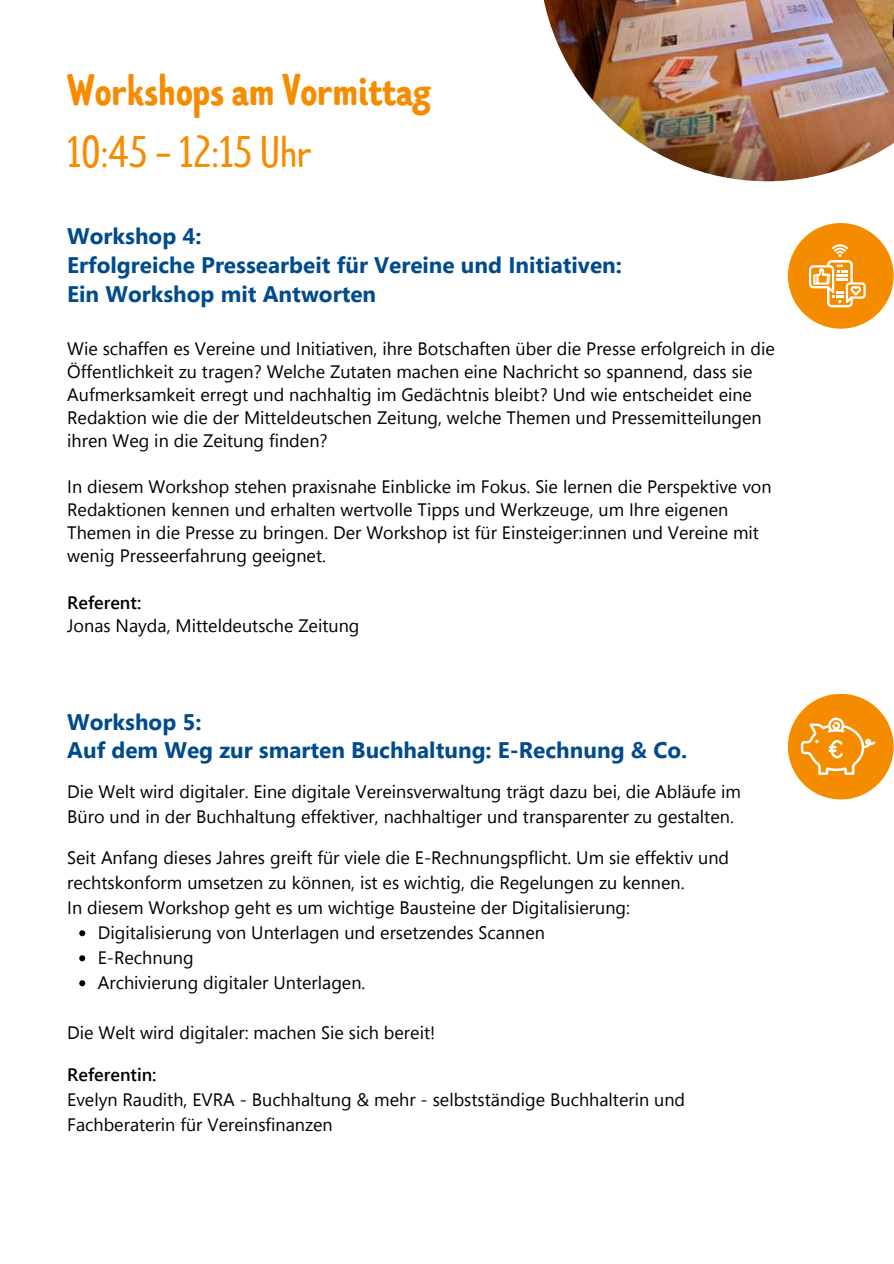
<style>
.page{position:relative;width:894px;height:1264px;background:#fff}
.page>*{position:absolute;margin:0;border:0;box-sizing:border-box;transform-origin:0 0}
.t1{font:700 45px "Limes Sans";color:#f58c00}
.t2{font:45px "Limes Sans";color:#f58c00}
.t3{font:700 22.5px/29px "Segoe UI";color:#004b8c}
.t4{font:18px/23px "Segoe UI";color:#000}
.t5{font:600 18px "Segoe UI";color:#000}
</style>
<div class="page">
<svg style="left:79px;top:930px;width:6px;height:6px"></svg>
<svg style="left:79px;top:955px;width:6px;height:6px"></svg>
<svg style="left:79px;top:980px;width:6px;height:6px"></svg>
<div style="left:787px;top:223px;width:106px;height:106px;background:#f58c00;border-radius:50%"></div>
<svg style="left:808px;top:244px;width:57px;height:63px"></svg>
<img style="left:543px;top:0;width:350px;height:181px">
<div style="left:787px;top:693px;width:106px;height:106px;background:#f58c00;border-radius:50%"></div>
<svg style="left:800px;top:717px;width:74px;height:57px"></svg>
<h1 class="t1" style="left:67px;top:60px;width:365px">Workshops am Vormittag</h1>
<h1 class="t2" style="left:67px;top:122px;width:245px">10:45 - 12:15 Uhr</h1>
<p class="t3" style="left:67px;top:220px;width:556px">Workshop 4:<br>Erfolgreiche Pressearbeit für Vereine und Initiativen:<br>Ein Workshop mit Antworten</p>
<p class="t4" style="left:67px;top:336px;width:708px">Wie schaffen es Vereine und Initiativen, ihre Botschaften über die Presse erfolgreich in die Öffentlichkeit zu tragen? Welche Zutaten machen eine Nachricht so spannend, dass sie Aufmerksamkeit erregt und nachhaltig im Gedächtnis bleibt? Und wie entscheidet eine Redaktion wie die der Mitteldeutschen Zeitung, welche Themen und Pressemitteilungen ihren Weg in die Zeitung finden?</p>
<p class="t4" style="left:67px;top:474px;width:705px">In diesem Workshop stehen praxisnahe Einblicke im Fokus. Sie lernen die Perspektive von Redaktionen kennen und erhalten wertvolle Tipps und Werkzeuge, um Ihre eigenen Themen in die Presse zu bringen. Der Workshop ist für Einsteiger:innen und Vereine mit wenig Presseerfahrung geeignet.</p>
<p class="t5" style="left:67px;top:585px;width:76px">Referent:</p>
<p class="t4" style="left:67px;top:613px;width:293px">Jonas Nayda, Mitteldeutsche Zeitung</p>
<p class="t3" style="left:67px;top:707px;width:621px;line-height:28px">Workshop 5:<br>Auf dem Weg zur smarten Buchhaltung: E-Rechnung &amp; Co.</p>
<p class="t4" style="left:67px;top:778px;width:675px;line-height:25px">Die Welt wird digitaler. Eine digitale Vereinsverwaltung trägt dazu bei, die Abläufe im<br>Büro und in der Buchhaltung effektiver, nachhaltiger und transpa renter zu gestalten.</p>
<p class="t4" style="left:67px;top:845px;width:663px">Seit Anfang dieses Jahres greift für viele die E-Rechnungspflicht. Um sie effektiv und</p>
<p class="t4" style="left:67px;top:870px;width:618px">rechtskonform umsetzen zu können, ist es wichtig, die Regelungen zu kennen.</p>
<p class="t4" style="left:67px;top:895px;width:564px">In diesem Workshop geht es um wichtige Bausteine der Digitalisierung:</p>
<p class="t4" style="left:98px;top:920px;width:448px">Digitalisierung von Unterlagen und ersetzendes Scannen</p>
<p class="t4" style="left:98px;top:945px;width:97px">E-Rechnung</p>
<p class="t4" style="left:98px;top:970px;width:269px">Archivierung digitaler Unterlagen.</p>
<p class="t4" style="left:67px;top:1020px;width:369px">Die Welt wird digitaler: machen Sie sich bereit!</p>
<p class="t5" style="left:67px;top:1057px;width:91px">Referentin:</p>
<p class="t4" style="left:67px;top:1086px;width:619px;line-height:25px">Evelyn Raudith, EVRA - Buchhaltung &amp; mehr - selbstständige Buchhalterin und<br>Fachberaterin für Vereinsfinanzen</p>
</div>
